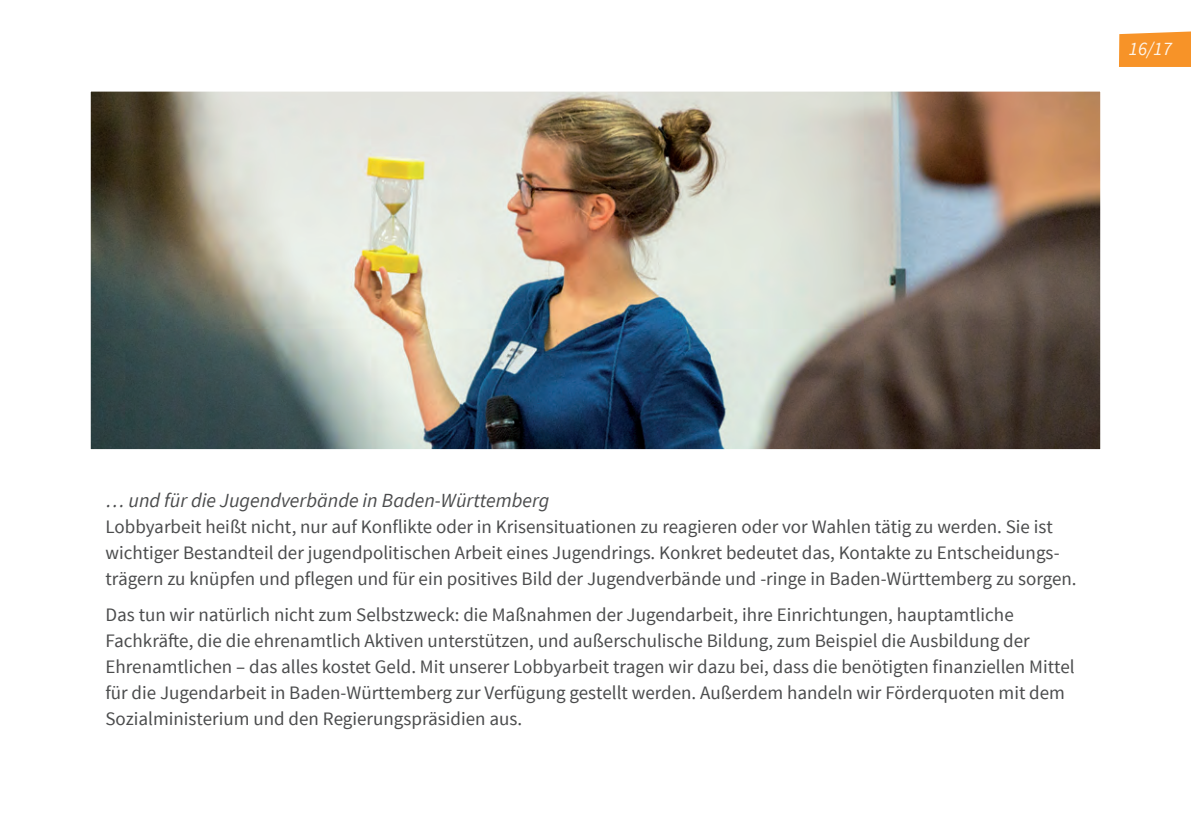
<style>
.page{position:relative;width:1191px;height:840px;background:#fff}
.page>*{position:absolute;margin:0;border:0;box-sizing:border-box;transform-origin:0 0}
.t1{font:italic 20px "Source Sans Pro";color:#4b4c4d}
.t2{font:19px/26px "Source Sans Pro";color:#4b4c4d}
.t3{font:italic 19px "Source Sans Pro";color:#fef5ea}
</style>
<div class="page">
<img style="left:92px;top:92px;width:1007px;height:356px">
<div style="left:77px;top:77px;width:1037px;height:386px;border:14px solid #fff"></div>
<svg style="left:1119px;top:31px;width:72px;height:36px;background:#f79833"></svg>
<p class="t3" style="left:1128px;top:37px;width:44px">16/17</p>
<p class="t1" style="left:105px;top:488px;width:445px">… und für die Jugendverbände in Baden-Württemberg</p>
<p class="t2" style="left:105px;top:514px;width:972px">Lobbyarbeit heißt nicht, nur auf Konflikte oder in Krisensituationen zu reagieren oder vor Wahlen tätig zu werden. Sie ist wichtiger Bestandteil der jugendpolitischen Arbeit eines Jugendrings. Konkret bedeutet das, Kontakte zu Entscheidungs&shy;trägern zu knüpfen und pflegen und für ein positives Bild der Jugendverbände und -ringe in Baden-Württemberg zu sorgen.</p>
<p class="t2" style="left:105px;top:601px;width:970px">Das tun wir natürlich nicht zum Selbstzweck: die Maßnahmen der Jugendarbeit, ihre Einrichtungen, hauptamtliche Fachkräfte, die die ehrenamtlich Aktiven unterstützen, und außerschulische Bildung, zum Beispiel die Ausbildung der Ehrenamtlichen – das alles kostet Geld. Mit unserer Lobbyarbeit tragen wir dazu bei, dass die benötigten finanziellen Mittel für die Jugendarbeit in Baden-Württemberg zur Verfügung gestellt werden. Außerdem handeln wir Förderquoten mit dem Sozialministerium und den Regierungspräsidien aus.</p>
</div>
